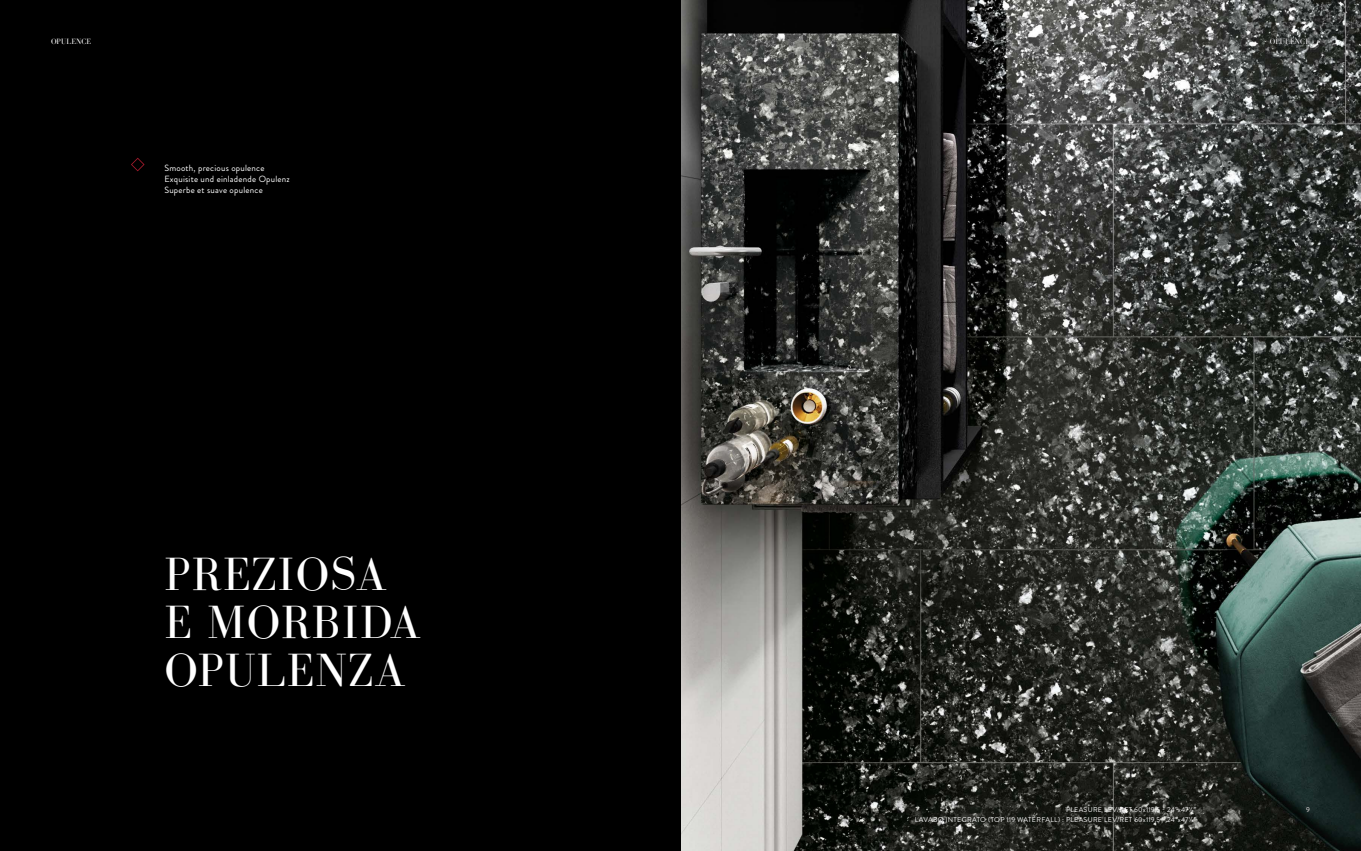
<style>
.page{position:relative;width:1361px;height:851px;background:#fff}
.page>*{position:absolute;margin:0;border:0;box-sizing:border-box;transform-origin:0 0}
.t1{font:48px/48px "Bodoni FLF";letter-spacing:.025em;color:#fff}
.t2{font:9px/11px "Brandon Grotesque";letter-spacing:.025em;color:#fff}
.t3{font:8px "Bodoni FLF";letter-spacing:.025em;color:#fff}
.t4{font:7px/10px "Brandon Grotesque";letter-spacing:.045em;color:#fff;text-align:right}
</style>
<div class="page">
<img style="left:680px;top:0;width:681px;height:850px">
<div style="left:0;top:0;width:680px;height:850px;background:#000"></div>
<svg style="left:131px;top:158px;width:14px;height:13px"></svg>
<p class="t3" style="left:51px;top:37px;width:42px">OPULENCE</p>
<p class="t2" style="left:164px;top:162px;width:127px">Smooth, precious opulence<br>Exquisite und einladende Opulenz<br>Superbe et suave opulence</p>
<h1 class="t1" style="left:164px;top:551px;width:258px">PREZIOSA<br>E MORBIDA<br>OPULENZA</h1>
<p class="t3" style="left:1269px;top:37px;width:42px">OPULENCE</p>
<p class="t4" style="left:915px;top:804px;width:283px">PLEASURE LEV/RET 60x119,5 - 24”x471/8”<br>LAVABO INTEGRATO (TOP 119 WATERFALL) : PLEASURE LEV/RET 60x119,5 - 24”x471/8”</p>
<p class="t4" style="left:1306px;top:804px;width:5px">9</p>
</div>
